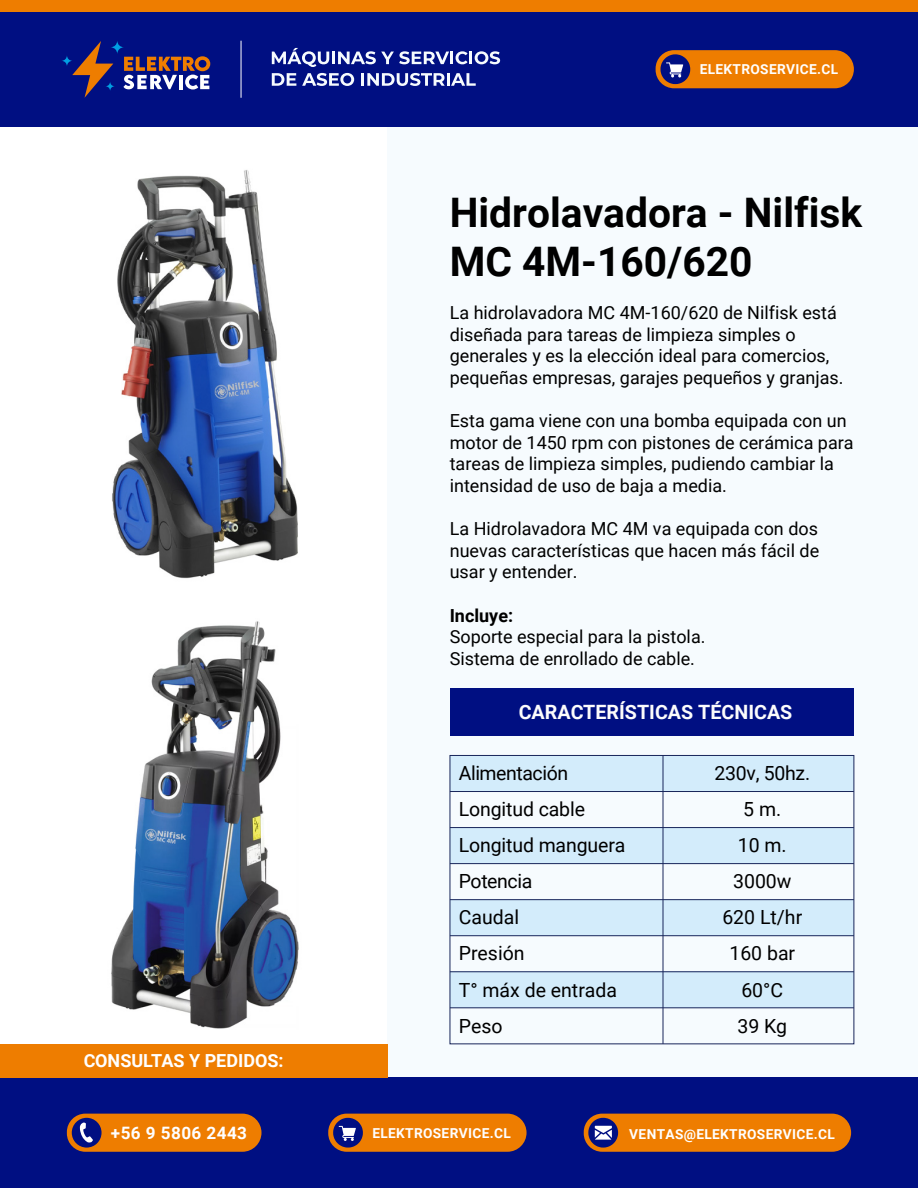
<style>
.page{position:relative;width:918px;height:1188px;background:#fff}
.page>*{position:absolute;margin:0;border:0;box-sizing:border-box;transform-origin:0 0}
.t1{font:700 40.65px/48.9px "Roboto";color:#000}
.t2{font:700 19.65px "Roboto";color:#fcfcfc}
.t3{font:19.5px/36px "Roboto";letter-spacing:-.005em;color:#000}
.t4{font:18px/21.6px "Roboto";color:#000}
.t5{font:700 18px "Roboto";color:#fff}
.t6{font:700 18px "Roboto";color:#000}
.t7{font:700 17.1px "Roboto";letter-spacing:.025em;color:#fff}
.t8{font:700 13.65px "Roboto";letter-spacing:.025em;color:#fff}
</style>
<div class="page">
<div style="left:387px;top:104px;width:531px;height:991px;background:#f6fbfe"></div>
<div style="left:0;top:12px;width:918px;height:115px;background:#000f82"></div>
<div style="left:0;top:1077px;width:918px;height:111px;background:#000f82"></div>
<div style="left:0;top:0;width:918px;height:12px;background:#ee7d00"></div>
<svg style="left:272px;top:48px;width:228px;height:19px"></svg>
<svg style="left:272px;top:73px;width:24px;height:13px"></svg>
<svg style="left:302px;top:73px;width:52px;height:13px"></svg>
<svg style="left:361px;top:73px;width:115px;height:13px"></svg>
<div style="left:0;top:1044px;width:387px;height:33px;background:#ee7d00"></div>
<svg style="left:72px;top:41px;width:41px;height:57px"></svg>
<svg style="left:62px;top:55px;width:10px;height:11px"></svg>
<svg style="left:111px;top:41px;width:13px;height:13px"></svg>
<svg style="left:105px;top:82px;width:10px;height:9px"></svg>
<svg style="left:123px;top:56px;width:87px;height:33px"></svg>
<div style="left:584px;top:1114px;width:267px;height:38px;background:#ee7d00;border-radius:19px"></div>
<svg style="left:588px;top:1118px;width:30px;height:30px"></svg>
<div style="left:67px;top:1114px;width:195px;height:38px;background:#ee7d00;border-radius:19px"></div>
<div style="left:72px;top:1118px;width:30px;height:30px;background:#000f82;border-radius:50%"></div>
<svg style="left:79px;top:1122px;width:14px;height:21px"></svg>
<div style="left:328px;top:1114px;width:199px;height:38px;background:#ee7d00;border-radius:19px"></div>
<svg style="left:333px;top:1118px;width:30px;height:30px"></svg>
<div style="left:450px;top:688px;width:404px;height:48px;background:#000f82"></div>
<hr style="left:241px;top:41px;width:1px;height:57px;background:#fff">
<div style="left:656px;top:50px;width:198px;height:38px;background:#ee7d00;border-radius:19px"></div>
<svg style="left:660px;top:54px;width:30px;height:30px"></svg>
<div style="left:450px;top:755px;width:404px;height:37px;background:#d3ecfb"></div>
<div style="left:450px;top:828px;width:404px;height:36px;background:#d3ecfb"></div>
<div style="left:450px;top:900px;width:404px;height:36px;background:#d3ecfb"></div>
<div style="left:450px;top:972px;width:404px;height:36px;background:#d3ecfb"></div>
<hr style="left:450px;top:791px;width:404px;height:1px;background:#18255a">
<hr style="left:450px;top:827px;width:404px;height:1px;background:#18255a">
<hr style="left:450px;top:863px;width:404px;height:1px;background:#18255a">
<hr style="left:450px;top:899px;width:404px;height:1px;background:#18255a">
<hr style="left:450px;top:935px;width:404px;height:1px;background:#18255a">
<hr style="left:450px;top:971px;width:404px;height:1px;background:#18255a">
<hr style="left:450px;top:1007px;width:404px;height:1px;background:#18255a">
<div style="left:450px;top:755px;width:404px;height:289px;border:1px solid #18255a"></div>
<hr style="left:663px;top:755px;width:1px;height:289px;background:#18255a">
<img style="left:112px;top:170px;width:186px;height:409px">
<img style="left:111px;top:621px;width:188px;height:408px">
<p class="t8" style="left:700px;top:60px;width:140px">ELEKTROSERVICE.CL</p>
<h1 class="t1" style="left:450px;top:186px;width:414px">Hidrolavadora - Nilfisk<br>MC 4M-160/620</h1>
<p class="t4" style="left:450px;top:301px;width:395px">La hidrolavadora MC 4M-160/620 de Nilfisk está diseñada para tareas de limpieza simples o generales y es la elección ideal para comercios, pequeñas empresas, garajes pequeños y granjas.</p>
<p class="t4" style="left:450px;top:409px;width:405px">Esta gama viene con una bomba equipada con un motor de 1450 rpm con pistones de cerámica para tareas de limpieza simples, pudiendo cambiar la intensidad de uso de baja a media.</p>
<p class="t4" style="left:450px;top:517px;width:371px;text-align:justify">La Hidrolavadora MC 4M va equipada con dos nuevas características que hacen más fácil de usar y entender.</p>
<p class="t6" style="left:450px;top:603px;width:65px">Incluye:</p>
<p class="t4" style="left:450px;top:625px;width:257px">Soporte especial para la pistola.<br>Sistema de enrollado de cable.</p>
<p class="t2" style="left:519px;top:698px;width:275px">CARACTERÍSTICAS TÉCNICAS</p>
<p class="t3" style="left:459px;top:754px;width:111px">Alimentación</p>
<p class="t3" style="left:714px;top:754px;width:97px">230v, 50hz.</p>
<p class="t3" style="left:459px;top:790px;width:128px">Longitud cable</p>
<p class="t3" style="left:743px;top:790px;width:39px">5 m.</p>
<p class="t3" style="left:459px;top:826px;width:168px">Longitud manguera<br>Potencia<br>Caudal<br>Presión</p>
<p class="t3" style="left:722px;top:826px;width:81px;text-align:center">10 m.<br>3000w<br>620 Lt/hr<br>160 bar</p>
<p class="t3" style="left:459px;top:971px;width:160px">T° máx de entrada</p>
<p class="t3" style="left:741px;top:971px;width:43px">60°C</p>
<p class="t5" style="left:84px;top:1048px;width:201px">CONSULTAS Y PEDIDOS:</p>
<p class="t3" style="left:459px;top:1007px;width:45px">Peso</p>
<p class="t3" style="left:737px;top:1007px;width:51px">39 Kg</p>
<p class="t7" style="left:111px;top:1121px;width:138px">+56 9 5806 2443</p>
<p class="t8" style="left:372px;top:1123px;width:140px">ELEKTROSERVICE.CL</p>
<p class="t8" style="left:629px;top:1124px;width:207px">VENTAS@ELEKTROSERVICE.CL</p>
</div>
